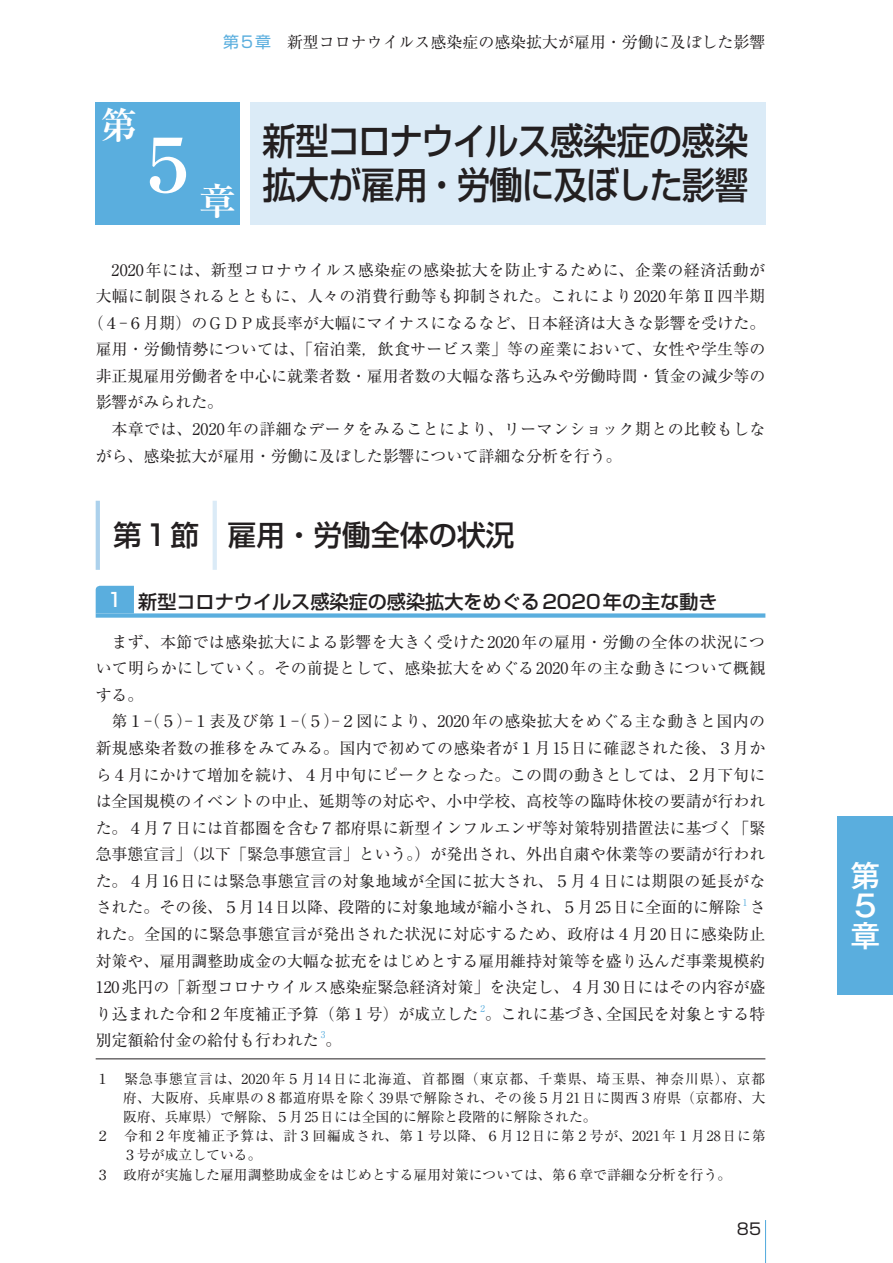
<style>
.page{position:relative;width:893px;height:1263px;background:#fff}
.page>*{position:absolute;margin:0;border:0;box-sizing:border-box;transform-origin:0 0}
.t1{font:700 74.4px "Ryumin Pr 6 N";color:#fff}
.t2{font:500 37.2px/43.5px "Shin Go Pr 6 N";letter-spacing:-.025em;color:#231f20;scale:.9 1}
.t3{font:700 37.2px "Ryumin Pr 6 N";color:#fff}
.t4{font:500 29.7px/29.7px "Gothic MB101 Pr 6 N";color:#fff}
.t5{font:500 28.65px "Shin Go Pr 6 N";color:#231f20}
.t6{font:500 19.2px "Shin Go Pr 6 N";color:#231f20}
.t7{font:15.9px/26.5px "Ryumin Pr 6 N";color:#231f20;text-align:justify}
.t8{font:15.9px "Ryumin Pr 6 N";letter-spacing:.025em;color:#231f20}
.t9{font:15.9px "Ryumin Pr 6 N";letter-spacing:.02em;color:#231f20}
.t10{font:15.9px "Shin Go Pr 6 N";color:#231f20}
.t11{font:13.8px "Ryumin Pr 6 N";color:#231f20}
.t12{font:13.8px "Ryumin Pr 6 N";letter-spacing:.055em;color:#231f20}
.t13{font:13.8px "Ryumin Pr 6 N";letter-spacing:.075em;color:#231f20}
.t14{font:13.8px "Ryumin Pr 6 N";letter-spacing:.025em;color:#231f20}
.t15{font:9.3px "Ryumin Pr 6 N";color:#5aaede}
.s1{font-family:"Shin Go Pr 6 N";color:#5aaede}
.s2{color:#fff}
</style>
<div class="page">
<hr style="left:96px;top:501px;width:4px;height:69px;background:#acd1ec">
<hr style="left:213px;top:501px;width:4px;height:69px;background:#dbebf7">
<div style="left:96px;top:613px;width:669px;height:5px;background:#5aaede"></div>
<svg style="left:96px;top:586px;width:38px;height:27px"></svg>
<hr style="left:96px;top:1058px;width:669px;height:1px;background:#231f20">
<div style="left:96px;top:102px;width:144px;height:122px;background:#5aaede"></div>
<div style="left:250px;top:102px;width:515px;height:122px;background:#dbebf7"></div>
<hr style="left:765px;top:1220px;width:1px;height:43px;background:#5aaede">
<div style="left:838px;top:816px;width:55px;height:179px;background:#5aaede"></div>
<p class="t7" style="left:223px;top:28px;width:544px"><span class="s1">第５章</span> 新型コロナウイルス感染症の感染拡大が雇用・労働に及ぼした影響</p>
<h2 class="t3" style="left:100px;top:96px;width:39px">第</h2>
<h1 class="t1" style="left:131px;top:105px;width:107px">５<sub>章</sub></h1>
<h2 class="t2" style="left:262px;top:117px;width:541px">新型コロナウイルス感染症の感染拡大が雇用・労働に及ぼした影響</h2>
<p class="t8" style="left:112px;top:257px;width:655px">2020年には、新型コロナウイルス感染症の感染拡大を防止するために、企業の経済活動が</p>
<p class="t9" style="left:96px;top:284px;width:671px">大幅に制限されるとともに、人々の消費行動等も抑制された。これにより2020年第Ⅱ四半期</p>
<p class="t7" style="left:88px;top:309px;width:679px">（４－６月期）のＧＤＰ成長率が大幅にマイナスになるなど、日本経済は大きな影響を受けた。</p>
<p class="t7" style="left:96px;top:335px;width:671px">雇用・労働情勢については、「宿泊業，飲食サービス業」等の産業において、女性や学生等の</p>
<p class="t7" style="left:96px;top:362px;width:671px">非正規雇用労働者を中心に就業者数・雇用者数の大幅な落ち込みや労働時間・賃金の減少等の</p>
<p class="t7" style="left:96px;top:388px;width:129px">影響がみられた。</p>
<p class="t8" style="left:112px;top:417px;width:655px">本章では、2020年の詳細なデータをみることにより、リーマンショック期との比較もしな</p>
<p class="t7" style="left:96px;top:442px;width:528px">がら、感染拡大が雇用・労働に及ぼした影響について詳細な分析を行う。</p>
<h3 class="t5" style="left:113px;top:512px;width:403px">第１節 雇用・労働全体の状況</h3>
<p class="t6" style="left:105px;top:586px;width:614px"><span class="s2">１</span> 新型コロナウイルス感染症の感染拡大をめぐる2020年の主な動き</p>
<p class="t7" style="left:96px;top:628px;width:671px;text-indent:16px">まず、本節では感染拡大による影響を大きく受けた2020年の雇用・労働の全体の状況について明らかにしていく。その前提として、感染拡大をめぐる2020年の主な動きについて概観する。</p>
<p class="t7" style="left:96px;top:707px;width:671px;text-indent:16px">第１－（５）－１表及び第１－（５）－２図により、2020年の感染拡大をめぐる主な動きと国内の新規感染者数の推移をみてみる。国内で初めての感染者が１月15日に確認された後、３月から４月にかけて増加を続け、４月中旬にピークとなった。この間の動きとしては、２月下旬には全国規模のイベントの中止、延期等の対応や、小中学校、高校等の臨時休校の要請が行われた。４月７日には首都圏を含む７都府県に新型インフルエンザ等対策特別措置法に基づく「緊急事態宣言」（以下「緊急事態宣言」という。）が発出され、外出自粛や休業等の要請が行われた。４月16日には緊急事態宣言の対象地域が全国に拡大され、５月４日には期限の延長がなされた。その後、５月14日以降、段階的に対象地域が縮小され、５月25日に全面的に解除</p>
<p class="t15" style="left:743px;top:895px;width:6px">1</p>
<p class="t7" style="left:96px;top:893px;width:671px;text-indent:654px">された。全国的に緊急事態宣言が発出された状況に対応するため、政府は４月20日に感染防止対策や、雇用調整助成金の大幅な拡充をはじめとする雇用維持対策等を盛り込んだ事業規模約120兆円の「新型コロナウイルス感染症緊急経済対策」を決定し、４月30日にはその内容が盛り込まれた令和２年度補正予算（第１号）が成立した。これに基づき、全国民を対象とする特</p>
<p class="t15" style="left:480px;top:1001px;width:6px">2</p>
<p class="t15" style="left:321px;top:1028px;width:6px">3</p>
<p class="t13" style="left:96px;top:1068px;width:671px">1 　緊急事態宣言は、2020年５月14日に北海道、首都圏（東京都、千葉県、埼玉県、神奈川県）、京都</p>
<p class="t14" style="left:123px;top:1087px;width:644px">府、大阪府、兵庫県の８都道府県を除く39県で解除され、その後５月21日に関西３府県（京都府、大</p>
<p class="t11" style="left:123px;top:1106px;width:475px">阪府、兵庫県）で解除、５月25日には全国的に解除と段階的に解除された。</p>
<p class="t12" style="left:96px;top:1125px;width:671px">2　令和２年度補正予算は、計３回編成され、第１号以降、６月12日に第２号が、2021年１月28日に第</p>
<p class="t11" style="left:123px;top:1144px;width:140px">３号が成立している。</p>
<p class="t11" style="left:96px;top:1163px;width:637px">3 　政府が実施した雇用調整助成金をはじめとする雇用対策については、第６章で詳細な分析を行う。</p>
<p class="t7" style="left:96px;top:1026px;width:247px">別定額給付金の給付も行われた。</p>
<p class="t10" style="left:737px;top:1215px;width:26px">85</p>
<h3 class="t4" style="left:850px;top:859px;width:30px">第<br>５章</h3>
</div>
